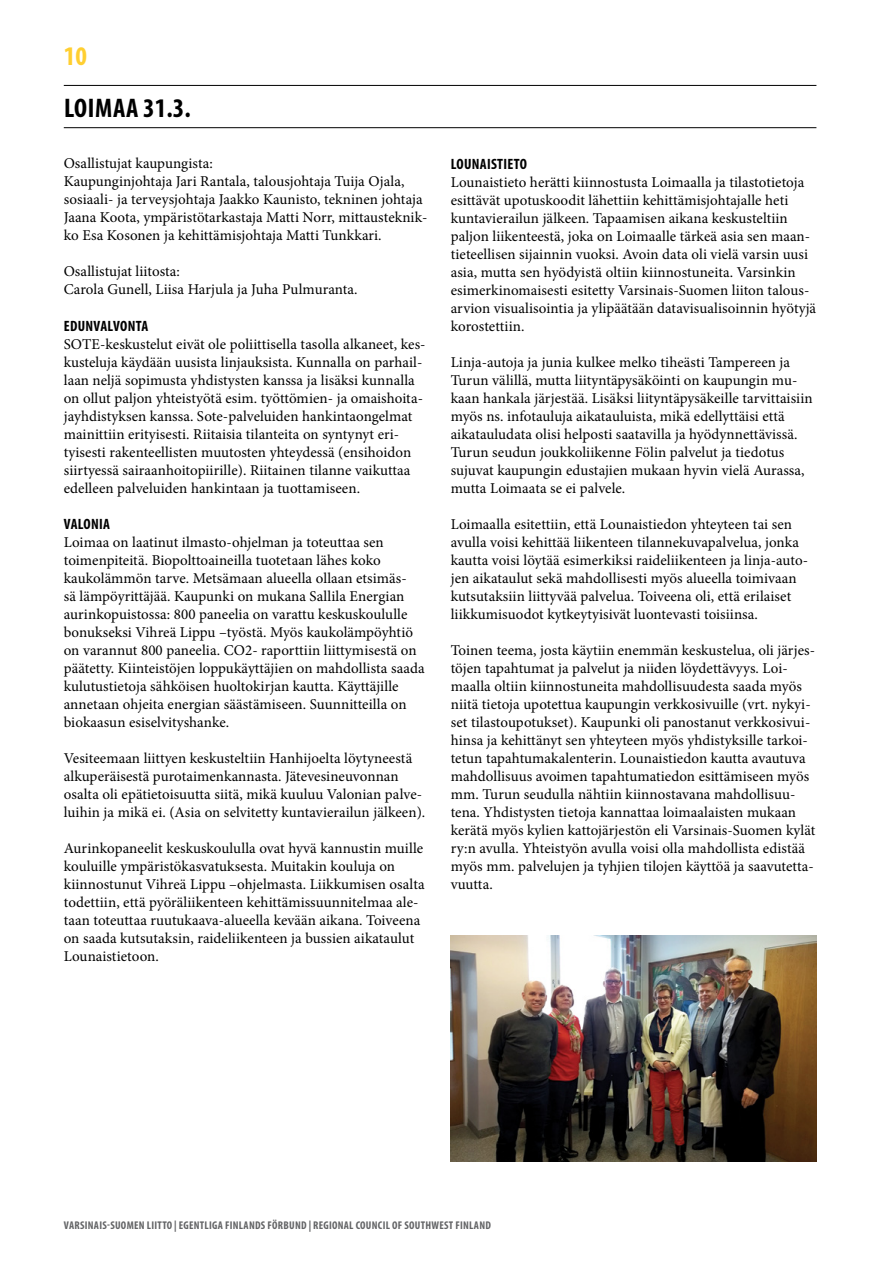
<style>
.page{position:relative;width:893px;height:1263px;background:#fff}
.page>*{position:absolute;margin:0;border:0;box-sizing:border-box;transform-origin:0 0}
.t1{font:700 condensed 27px "Myriad Pro";letter-spacing:.025em;color:#000}
.t2{font:700 condensed 27px "Myriad Pro";color:#ffcf31}
.t3{font:15px/18px "Minion Pro";letter-spacing:.005em;color:#000}
.t4{font:700 condensed 15px "Myriad Pro";letter-spacing:.02em;color:#000}
.t5{font:700 condensed 11.25px "Myriad Pro";letter-spacing:.025em;color:#636466}
</style>
<div class="page">
<hr style="left:64px;top:85px;width:752px;height:1px;background:#000">
<hr style="left:64px;top:127px;width:752px;height:1px;background:#000">
<img style="left:451px;top:935px;width:365px;height:226px">
<h1 class="t2" style="left:64px;top:39px;width:25px">10</h1>
<h1 class="t1" style="left:64px;top:91px;width:128px">LOIMAA 31.3.</h1>
<p class="t3" style="left:64px;top:155px;width:365px">Osallistujat kaupungista:<br>Kaupunginjohtaja Jari Rantala, talousjohtaja Tuija Ojala, sosiaali- ja terveysjohtaja Jaakko Kaunisto, tekninen johtaja Jaana Koota, ympäristötarkastaja Matti Norr, mittausteknik&shy;ko Esa Kosonen ja kehittämisjohtaja Matti Tunkkari.</p>
<p class="t3" style="left:64px;top:263px;width:295px">Osallistujat liitosta:<br>Carola Gunell, Liisa Harjula ja Juha Pulmuranta.</p>
<p class="t4" style="left:64px;top:316px;width:86px">EDUNVALVONTA</p>
<p class="t3" style="left:64px;top:335px;width:363px">SOTE-keskustelut eivät ole poliittisella tasolla alkaneet, kes&shy;kusteluja käydään uusista linjauksista. Kunnalla on parhail&shy;laan neljä sopimusta yhdistysten kanssa ja lisäksi kunnalla on ollut paljon yhteistyötä esim. työttömien- ja omaishoita&shy;jayhdistyksen kanssa. Sote-palveluiden hankintaongelmat mainittiin erityisesti. Riitaisia tilanteita on syntynyt eri&shy;tyisesti rakenteellisten muutosten yhteydessä (ensihoidon siirtyessä sairaanhoitopiirille). Riitainen tilanne vaikuttaa edelleen palveluiden hankintaan ja tuottamiseen.</p>
<p class="t4" style="left:64px;top:514px;width:48px">VALONIA</p>
<p class="t3" style="left:64px;top:533px;width:362px">Loimaa on laatinut ilmasto-ohjelman ja toteuttaa sen toimenpiteitä. Biopolttoaineilla tuotetaan lähes koko kaukolämmön tarve. Metsämaan alueella ollaan etsimäs-<br>sä lämpöyrittäjää. Kaupunki on mukana Sallila Energian aurinkopuistossa: 800 paneelia on varattu keskuskoululle bonukseksi Vihreä Lippu –työstä. Myös kaukolämpöyhtiö on varannut 800 paneelia. CO2- raporttiin liittymisestä on päätetty. Kiinteistöjen loppukäyttäjien on mahdollista saada kulutustietoja sähköisen huoltokirjan kautta. Käyttäjille annetaan ohjeita energian säästämiseen. Suunnitteilla on biokaasun esiselvityshanke.</p>
<p class="t3" style="left:64px;top:749px;width:363px">Vesiteemaan liittyen keskusteltiin Hanhijoelta löytyneestä alkuperäisestä purotaimenkannasta. Jätevesineuvonnan osalta oli epätietoisuutta siitä, mikä kuuluu Valonian palve&shy;luihin ja mikä ei. (Asia on selvitetty kuntavierailun jälkeen).</p>
<p class="t3" style="left:64px;top:839px;width:362px">Aurinkopaneelit keskuskoululla ovat hyvä kannustin muille kouluille ympäristökasvatuksesta. Muitakin kouluja on kiinnostunut Vihreä Lippu –ohjelmasta. Liikkumisen osalta todettiin, että pyöräliikenteen kehittämissuunnitelmaa ale&shy;taan toteuttaa ruutukaava-alueella kevään aikana. Toiveena on saada kutsutaksin, raideliikenteen ja bussien aikataulut Lounaistietoon.</p>
<p class="t4" style="left:451px;top:154px;width:77px">LOUNAISTIETO</p>
<p class="t3" style="left:451px;top:173px;width:367px">Lounaistieto herätti kiinnostusta Loimaalla ja tilastotietoja esittävät upotuskoodit lähettiin kehittämisjohtajalle heti kuntavierailun jälkeen. Tapaamisen aikana keskusteltiin paljon liikenteestä, joka on Loimaalle tärkeä asia sen maan&shy;tieteellisen sijainnin vuoksi. Avoin data oli vielä varsin uusi asia, mutta sen hyödyistä oltiin kiinnostuneita. Varsinkin esimerkinomaisesti esitetty Varsinais-Suomen liiton talous&shy;arvion visualisointia ja ylipäätään datavisualisoinnin hyötyjä korostettiin.</p>
<p class="t3" style="left:451px;top:353px;width:363px">Linja-autoja ja junia kulkee melko tiheästi Tampereen ja Turun välillä, mutta liityntäpysäköinti on kaupungin mu&shy;kaan hankala järjestää. Lisäksi liityntäpysäkeille tarvittaisiin myös ns. infotauluja aikatauluista, mikä edellyttäisi että aikatauludata olisi helposti saatavilla ja hyödynnettävissä.<br>Turun seudun joukkoliikenne Fölin palvelut ja tiedotus sujuvat kaupungin edustajien mukaan hyvin vielä Aurassa, mutta Loimaata se ei palvele.</p>
<p class="t3" style="left:451px;top:515px;width:359px">Loimaalla esitettiin, että Lounaistiedon yhteyteen tai sen avulla voisi kehittää liikenteen tilannekuvapalvelua, jonka kautta voisi löytää esimerkiksi raideliikenteen ja linja-auto&shy;jen aikataulut sekä mahdollisesti myös alueella toimivaan kutsutaksiin liittyvää palvelua. Toiveena oli, että erilaiset liikkumisuodot kytkeytyisivät luontevasti toisiinsa.</p>
<p class="t3" style="left:451px;top:641px;width:366px">Toinen teema, josta käytiin enemmän keskustelua, oli järjes&shy;töjen tapahtumat ja palvelut ja niiden löydettävyys. Loi&shy;maalla oltiin kiinnostuneita mahdollisuudesta saada myös niitä tietoja upotettua kaupungin verkkosivuille (vrt. nykyi&shy;set tilastoupotukset). Kaupunki oli panostanut verkkosivui&shy;hinsa ja kehittänyt sen yhteyteen myös yhdistyksille tarkoi&shy;tetun tapahtumakalenterin. Lounaistiedon kautta avautuva mahdollisuus avoimen tapahtumatiedon esittämiseen myös mm. Turun seudulla nähtiin kiinnostavana mahdollisuu&shy;tena. Yhdistysten tietoja kannattaa loimaalaisten mukaan kerätä myös kylien kattojärjestön eli Varsinais-Suomen kylät ry:n avulla. Yhteistyön avulla voisi olla mahdollista edistää myös mm. palvelujen ja tyhjien tilojen käyttöä ja saavutetta&shy;vuutta.</p>
<p class="t5" style="left:64px;top:1218px;width:429px">VARSINAIS-SUOMEN LIITTO | EGENTLIGA FINLANDS FÖRBUND | REGIONAL COUNCIL OF SOUTHWEST FINLAND</p>
</div>
